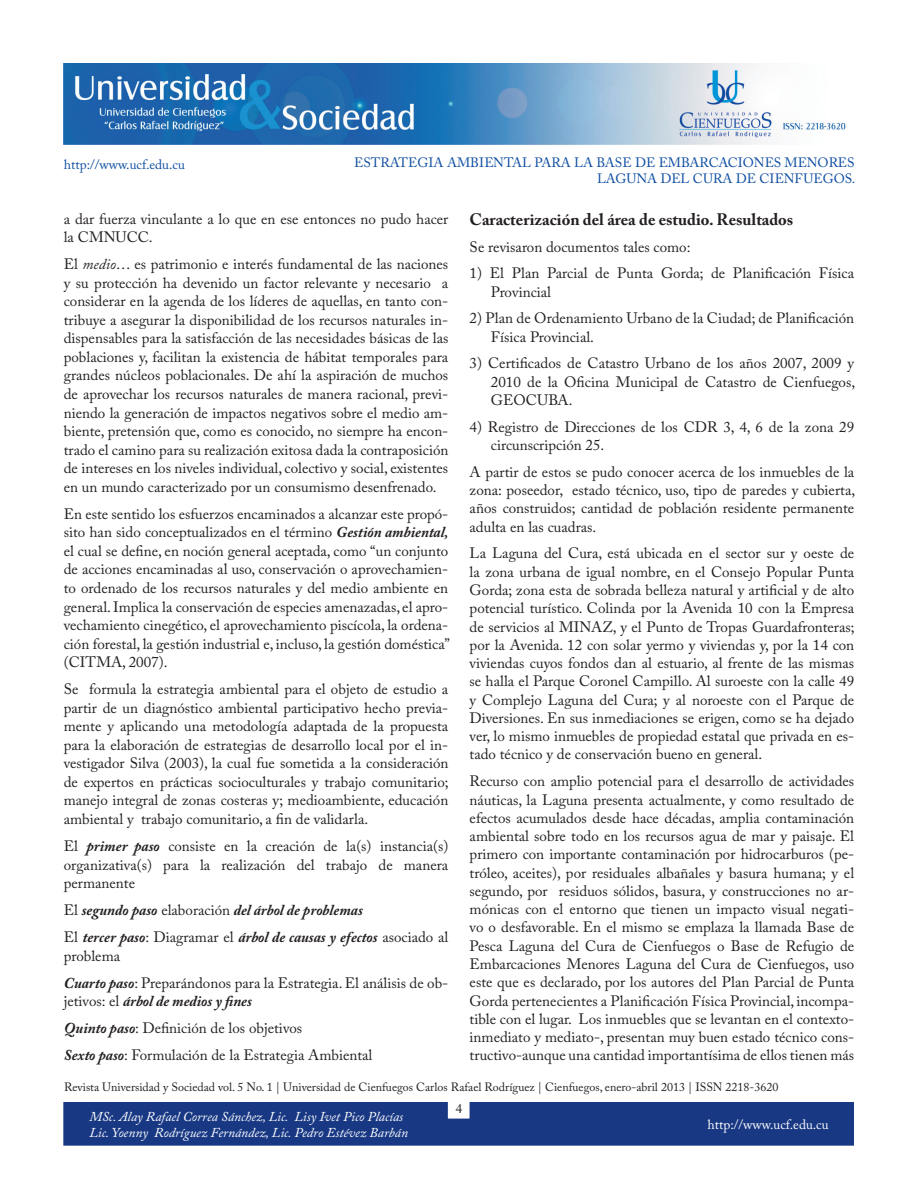
<style>
.page{position:relative;width:918px;height:1188px;background:#fff}
.page>*{position:absolute;margin:0;border:0;box-sizing:border-box;transform-origin:0 0}
.subtítulos{font:700 16.5px "Adobe Caslon Pro";color:#231f20}
.texto{font:15px/18.6px "Adobe Caslon Pro";color:#231f20;text-align:justify}
.aspectos_general{font:15px/18.3px "Adobe Caslon Pro";color:#231f20}
.texto-2{font:italic 700 15px "Adobe Caslon Pro";color:#231f20}
.t1{font:italic 13.5px/16.2px "Adobe Caslon Pro";color:#fff}
.t2{font:13.5px/16.2px "Adobe Caslon Pro";color:#0d4da1;text-align:right}
.t3{font:13.5px "Adobe Caslon Pro";color:#fff}
.t4{font:13.5px "Adobe Caslon Pro";color:#231f20}
.t5{font:12px "Adobe Caslon Pro";color:#231f20}
.s1{font-style:italic}
.s2{font-weight:700;font-style:italic}
.s3{font-weight:400;font-style:normal}
</style>
<div class="page">
<img style="left:64px;top:64px;width:782px;height:80px">
<div style="left:64px;top:1103px;width:790px;height:42px;background:#183884"></div>
<p class="t2" style="left:64px;top:156px;width:123px">http://www.ucf.edu.cu</p>
<p class="t2" style="left:354px;top:154px;width:503px">ESTRATEGIA AMBIENTAL PARA LA BASE DE EMBARCACIONES MENORES<br>LAGUNA DEL CURA DE CIENFUEGOS.</p>
<p class="texto" style="left:64px;top:209px;width:386px">a dar fuerza vinculante a lo que en ese entonces no pudo hacer la CMNUCC.</p>
<p class="texto" style="left:64px;top:255px;width:386px">El <span class="s1">medio</span>… es patrimonio e interés fundamental de las naciones y su protección ha devenido un factor relevante y necesario a considerar en la agenda de los líderes de aquellas, en tanto con&shy;tribuye a asegurar la disponibilidad de los recursos naturales in&shy;dispensables para la satisfacción de las necesidades básicas de las poblaciones y, facilitan la existencia de hábitat temporales para grandes núcleos poblacionales. De ahí la aspiración de muchos de aprovechar los recursos naturales de manera racional, previ&shy;niendo la generación de impactos negativos sobre el medio am&shy;biente, pretensión que, como es conocido, no siempre ha encon&shy;trado el camino para su realización exitosa dada la contraposición de intereses en los niveles individual, colectivo y social, existentes en un mundo caracterizado por un consumismo desenfrenado.</p>
<p class="texto" style="left:64px;top:504px;width:388px">En este sentido los esfuerzos encaminados a alcanzar este propó&shy;sito han sido conceptualizados en el término <span class="s2">Gestión ambiental, </span>el cual se define, en noción general aceptada, como “un conjunto de acciones encaminadas al uso, conservación o aprovechamien&shy;to ordenado de los recursos naturales y del medio ambiente en general. Implica la conservación de especies amenazadas, el apro&shy;vechamiento cinegético, el aprovechamiento piscícola, la ordena&shy;ción forestal, la gestión industrial e, incluso, la gestión doméstica” (CITMA, 2007).</p>
<p class="texto" style="left:64px;top:680px;width:387px">Se formula la estrategia ambiental para el objeto de estudio a partir de un diagnóstico ambiental participativo hecho previa&shy;mente y aplicando una metodología adaptada de la propuesta para la elaboración de estrategias de desarrollo local por el in&shy;vestigador Silva (2003), la cual fue sometida a la consideración de expertos en prácticas socioculturales y trabajo comunitario; manejo integral de zonas costeras y; medioambiente, educación ambiental y trabajo comunitario, a fin de validarla.</p>
<p class="texto" style="left:64px;top:837px;width:386px">El <span class="s2">primer paso</span> consiste en la creación de la(s) instancia(s) organizativa(s) para la realización del trabajo de manera permanente</p>
<p class="texto-2" style="left:64px;top:901px;width:301px"><span class="s3">El</span> segundo paso <span class="s3">elaboración</span> del árbol de problemas</p>
<p class="texto" style="left:64px;top:928px;width:386px">El <span class="s2">tercer paso</span>: Diagramar el <span class="s2">árbol de causas y efectos</span> asociado al problema</p>
<p class="texto" style="left:64px;top:973px;width:386px"><span class="s2">Cuarto paso</span>: Preparándonos para la Estrategia. El análisis de ob&shy;jetivos: el <span class="s2">árbol de medios y fines</span></p>
<p class="texto" style="left:64px;top:1019px;width:240px"><span class="s2">Quinto paso</span>: Definición de los objetivos</p>
<p class="texto" style="left:64px;top:1046px;width:310px"><span class="s2">Sexto paso</span>: Formulación de la Estrategia Ambiental</p>
<p class="subtítulos" style="left:470px;top:209px;width:325px">Caracterización del área de estudio. Resultados</p>
<p class="texto" style="left:470px;top:237px;width:222px">Se revisaron documentos tales como:</p>
<p class="aspectos_general" style="left:491px;top:264px;width:365px;text-indent:-21px">1) El Plan Parcial de Punta Gorda; de Planificación Física<br>Provincial</p>
<p class="aspectos_general" style="left:491px;top:309px;width:365px;text-indent:-21px">2) Plan de Ordenamiento Urbano de la Ciudad; de Planificación<br>Física Provincial.</p>
<p class="aspectos_general" style="left:491px;top:354px;width:366px;text-align:justify;text-indent:-21px">3) Certificados de Catastro Urbano de los años 2007, 2009 y 2010 de la Oficina Municipal de Catastro de Cienfuegos, GEOCUBA.</p>
<p class="aspectos_general" style="left:491px;top:417px;width:365px;text-indent:-21px">4) Registro de Direcciones de los CDR 3, 4, 6 de la zona 29 circunscripción 25.</p>
<p class="texto" style="left:470px;top:462px;width:387px">A partir de estos se pudo conocer acerca de los inmuebles de la zona: poseedor, estado técnico, uso, tipo de paredes y cubierta, años construidos; cantidad de población residente permanente adulta en las cuadras.</p>
<p class="texto" style="left:470px;top:544px;width:387px">La Laguna del Cura, está ubicada en el sector sur y oeste de la zona urbana de igual nombre, en el Consejo Popular Punta Gorda; zona esta de sobrada belleza natural y artificial y de alto potencial turístico. Colinda por la Avenida 10 con la Empresa de servicios al MINAZ, y el Punto de Tropas Guardafronteras; por la Avenida. 12 con solar yermo y viviendas y, por la 14 con viviendas cuyos fondos dan al estuario, al frente de las mismas se halla el Parque Coronel Campillo. Al suroeste con la calle 49 y Complejo Laguna del Cura; y al noroeste con el Parque de Diversiones. En sus inmediaciones se erigen, como se ha dejado ver, lo mismo inmuebles de propiedad estatal que privada en es&shy;tado técnico y de conservación bueno en general.</p>
<p class="texto" style="left:470px;top:772px;width:386px">Recurso con amplio potencial para el desarrollo de actividades náuticas, la Laguna presenta actualmente, y como resultado de efectos acumulados desde hace décadas, amplia contaminación ambiental sobre todo en los recursos agua de mar y paisaje. El primero con importante contaminación por hidrocarburos (pe&shy;tróleo, aceites), por residuales albañales y basura humana; y el segundo, por residuos sólidos, basura, y construcciones no ar&shy;mónicas con el entorno que tienen un impacto visual negati&shy;vo o desfavorable. En el mismo se emplaza la llamada Base de Pesca Laguna del Cura de Cienfuegos o Base de Refugio de Embarcaciones Menores Laguna del Cura de Cienfuegos, uso este que es declarado, por los autores del Plan Parcial de Punta Gorda pertenecientes a Planificación Física Provincial, incompa&shy;tible con el lugar. Los inmuebles que se levantan en el contexto&shy;inmediato y mediato-, presentan muy buen estado técnico cons&shy;tructivo-aunque una cantidad importantísima de ellos tienen más</p>
<p class="t5" style="left:64px;top:1079px;width:716px">Revista Universidad y Sociedad vol. 5 No. 1 | Universidad de Cienfuegos Carlos Rafael Rodríguez | Cienfuegos, enero-abril 2013 | ISSN 2218-3620</p>
<p class="t4" style="left:456px;top:1100px;width:8px">4</p>
<p class="t1" style="left:90px;top:1108px;width:320px">MSc. Alay Rafael Correa Sánchez, Lic. Lisy Ivet Pico Placías<br>Lic. Yoenny Rodríguez Fernández, Lic. Pedro Estévez Barbán</p>
<p class="t3" style="left:708px;top:1117px;width:123px">http://www.ucf.edu.cu</p>
</div>
